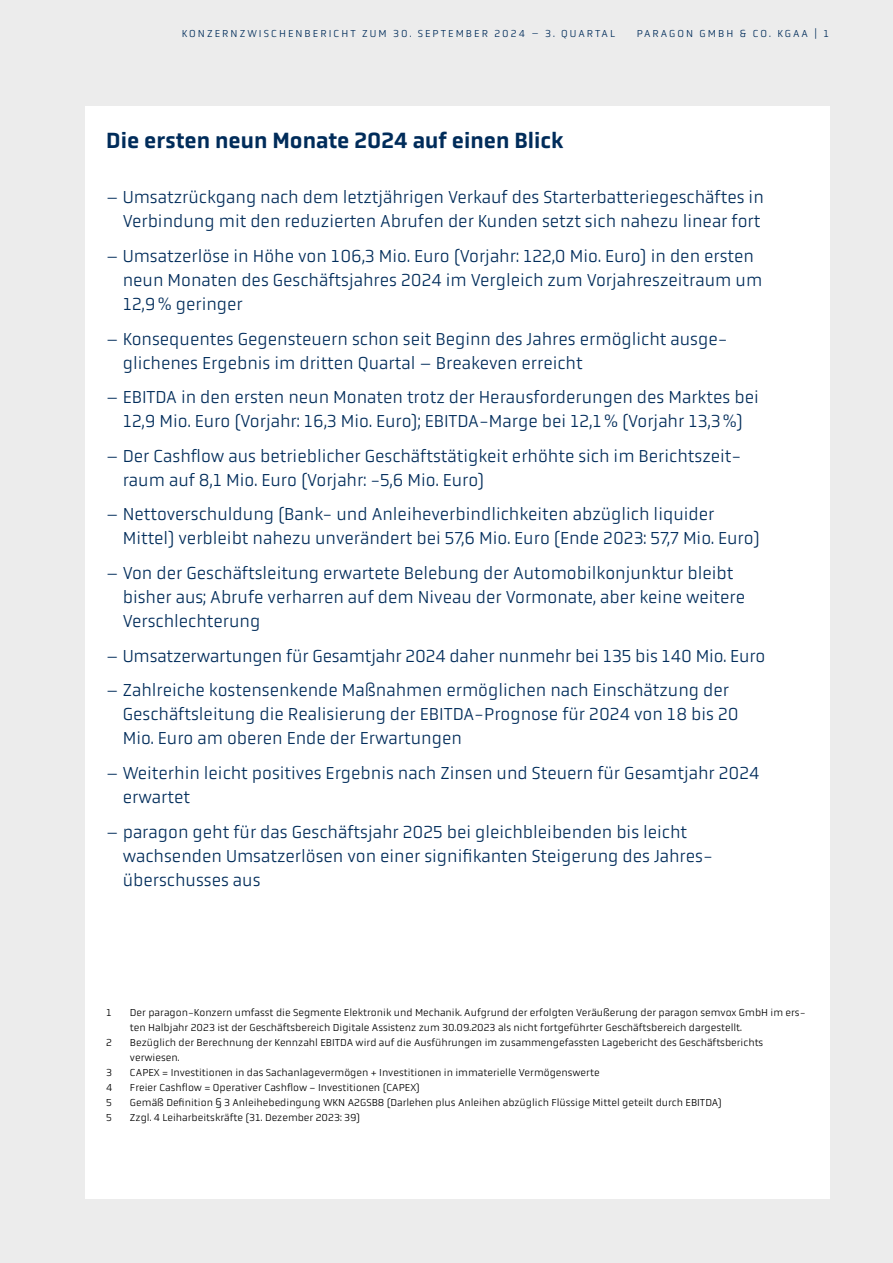
<style>
.page{position:relative;width:893px;height:1263px;background:#ececec}
.page>*{position:absolute;margin:0;border:0;box-sizing:border-box;transform-origin:0 0}
.t1{font:500 22.5px "Obvia";color:#002c5a}
.t2{font:300 18px/24px "Obvia";color:#002c5a}
.t3{font:300 10.5px/15px "Obvia";color:#000}
.t4{font:300 10.5px "Obvia";letter-spacing:.195em;color:#002c5a}
</style>
<div class="page">
<div style="left:85px;top:106px;width:744px;height:1093px;background:#fff"></div>
<p class="t4" style="left:182px;top:28px;width:435px">KONZERNZWISCHENBERICHT ZUM 30. SEPTEMBER 2024 – 3. QUARTAL</p>
<p class="t4" style="left:637px;top:28px;width:194px">PARAGON GMBH &amp; CO. KGAA | 1</p>
<p class="t1" style="left:106px;top:127px;width:459px">Die ersten neun Monate 2024 auf einen Blick</p>
<p class="t2" style="left:106px;top:185px;width:659px;text-align:right">– Umsatzrückgang nach dem letztjährigen Verkauf des Starterbatteriegeschäftes in<br>Verbindung mit den reduzierten Abrufen der Kunden setzt sich nahezu linear fort</p>
<p class="t2" style="left:123px;top:244px;width:641px;text-indent:-16px">– Umsatzerlöse in Höhe von 106,3 Mio. Euro (Vorjahr: 122,0 Mio. Euro) in den ersten neun Monaten des Geschäftsjahres 2024 im Vergleich zum Vorjahreszeitraum um<br>12,9% geringer</p>
<p class="t2" style="left:123px;top:327px;width:603px;text-indent:-16px">– Konsequentes Gegensteuern schon seit Beginn des Jahres ermöglicht ausge&shy;glichenes Ergebnis im dritten Quartal – Breakeven erreicht</p>
<p class="t2" style="left:106px;top:385px;width:654px;text-align:center">– EBITDA in den ersten neun Monaten trotz der Herausforderungen des Marktes bei<br>12,9 Mio. Euro (Vorjahr: 16,3 Mio. Euro); EBITDA-Marge bei 12,1% (Vorjahr 13,3%)</p>
<p class="t2" style="left:123px;top:444px;width:620px;text-indent:-16px">– Der Cashflow aus betrieblicher Geschäftstätigkeit erhöhte sich im Berichtszeit&shy;raum auf 8,1 Mio. Euro (Vorjahr: -5,6 Mio. Euro)</p>
<p class="t2" style="left:123px;top:502px;width:639px;text-indent:-16px">– Nettoverschuldung (Bank- und Anleiheverbindlichkeiten abzüglich liquider<br>Mittel) verbleibt nahezu unverändert bei 57,6 Mio. Euro (Ende 2023: 57,7 Mio. Euro)</p>
<p class="t2" style="left:123px;top:561px;width:624px;text-indent:-16px">– Von der Geschäftsleitung erwartete Belebung der Automobilkonjunktur bleibt bisher aus; Abrufe verharren auf dem Niveau der Vormonate, aber keine weitere<br>Verschlechterung</p>
<p class="t2" style="left:106px;top:644px;width:660px">– Umsatzerwartungen für Gesamtjahr 2024 daher nunmehr bei 135 bis 140 Mio. Euro</p>
<p class="t2" style="left:123px;top:678px;width:617px;text-indent:-16px">– Zahlreiche kostensenkende Maßnahmen ermöglichen nach Einschätzung der<br>Geschäftsleitung die Realisierung der EBITDA-Prognose für 2024 von 18 bis 20<br>Mio. Euro am oberen Ende der Erwartungen</p>
<p class="t2" style="left:123px;top:761px;width:638px;text-indent:-16px">– Weiterhin leicht positives Ergebnis nach Zinsen und Steuern für Gesamtjahr 2024 erwartet</p>
<p class="t2" style="left:123px;top:820px;width:589px;text-indent:-16px">– paragon geht für das Geschäftsjahr 2025 bei gleichbleibenden bis leicht wachsenden Umsatzerlösen von einer signifikanten Steigerung des Jahres&shy;überschusses aus</p>
<p class="t3" style="left:106px;top:1005px;width:7px">1</p>
<p class="t3" style="left:130px;top:1005px;width:677px">Der paragon-Konzern umfasst die Segmente Elektronik und Mechanik. Aufgrund der erfolgten Veräußerung der paragon semvox GmbH im ers&shy;ten Halbjahr 2023 ist der Geschäftsbereich Digitale Assistenz zum 30.09.2023 als nicht fortgeführter Geschäftsbereich dargestellt.</p>
<p class="t3" style="left:106px;top:1035px;width:7px">2</p>
<p class="t3" style="left:130px;top:1035px;width:635px">Bezüglich der Berechnung der Kennzahl EBITDA wird auf die Ausführungen im zusammengefassten Lagebericht des Geschäftsberichts verwiesen.</p>
<p class="t3" style="left:106px;top:1065px;width:7px">3</p>
<p class="t3" style="left:130px;top:1065px;width:471px">CAPEX = Investitionen in das Sachanlagevermögen + Investitionen in immaterielle Vermögenswerte</p>
<p class="t3" style="left:106px;top:1080px;width:8px">4</p>
<p class="t3" style="left:130px;top:1080px;width:291px">Freier Cashflow = Operativer Cashflow − Investitionen (CAPEX)</p>
<p class="t3" style="left:106px;top:1095px;width:7px">5</p>
<p class="t3" style="left:130px;top:1095px;width:593px">Gemäß Definition § 3 Anleihebedingung WKN A2GSB8 (Darlehen plus Anleihen abzüglich Flüssige Mittel geteilt durch EBITDA)</p>
<p class="t3" style="left:106px;top:1110px;width:7px">5</p>
<p class="t3" style="left:130px;top:1110px;width:232px">Zzgl. 4 Leiharbeitskräfte (31. Dezember 2023: 39)</p>
</div>
